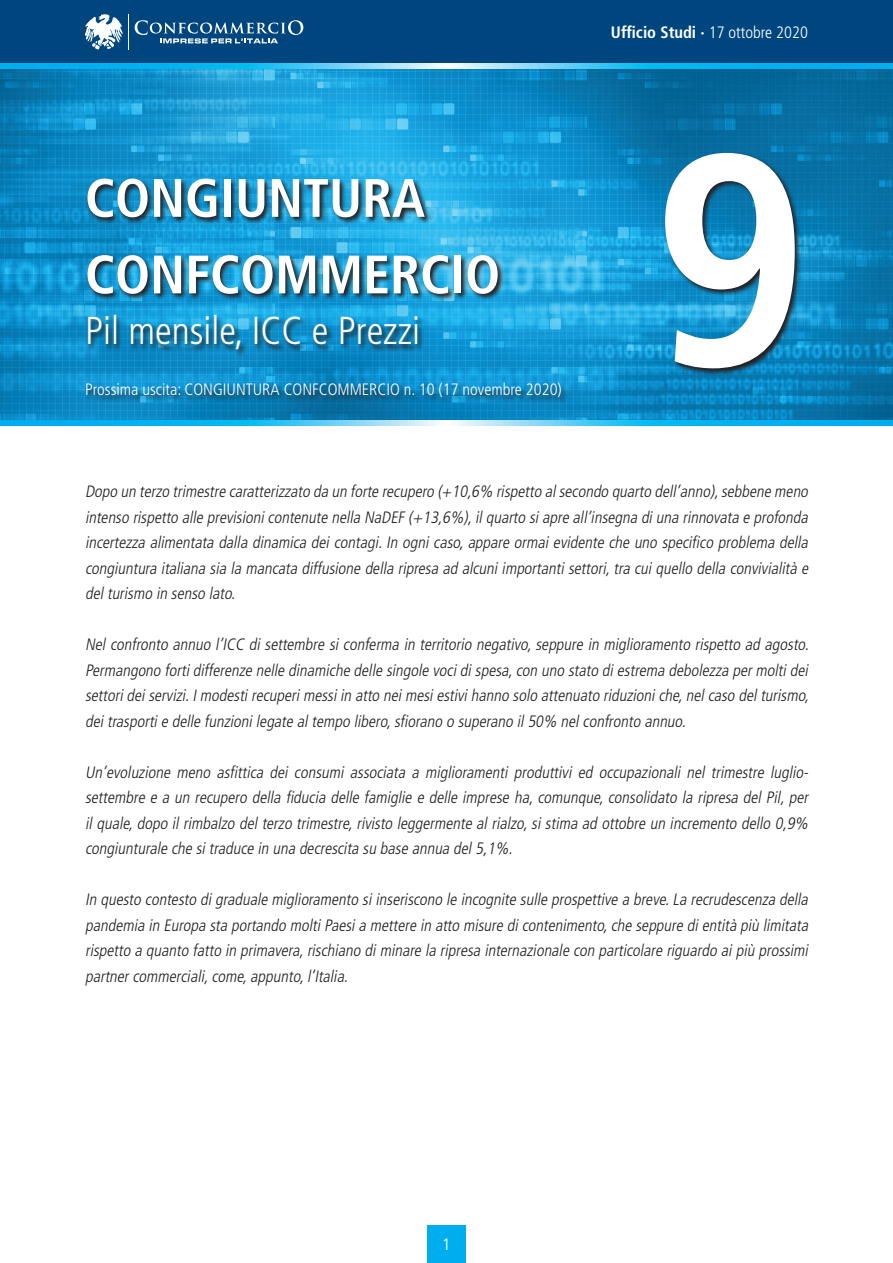
<style>
.page{position:relative;width:893px;height:1263px;background:#fff}
.page>*{position:absolute;margin:0;border:0;box-sizing:border-box;transform-origin:0 0}
.t1{font:700 condensed 300px "Frutiger LT Std";color:#fff}
.t2{font:700 condensed 54px/76.5px "Frutiger LT Std";color:#fff}
.t3{font:300 condensed 39px "Frutiger LT Std";color:#fff}
.t4{font:italic 300 condensed 16.5px/25.5px "Frutiger LT Std";color:#231f20;text-align:justify}
.t5{font:300 condensed 16.5px "Frutiger LT Std";color:#fff}
.t6{font:700 condensed 16.5px "Frutiger LT Std";color:#fff}
.t7{font:300 16.5px "Frutiger LT Std";color:#fff}
.s1{font-weight:300}
</style>
<div class="page">
<img style="left:0;top:68px;width:893px;height:353px">
<svg style="left:85px;top:177px;width:484px;height:228px;background:#1c8cbe"></svg>
<svg style="left:664px;top:151px;width:138px;height:225px;background:#19536f"></svg>
<div style="left:0;top:0;width:893px;height:68px;background:#00467e"></div>
<svg style="left:135px;top:20px;width:168px;height:23px"></svg>
<svg style="left:85px;top:14px;width:44px;height:36px"></svg>
<svg style="left:0;top:64px;width:893px;height:4px;background:#38c2f2"></svg>
<svg style="left:0;top:421px;width:893px;height:4px;background:#38c2f2"></svg>
<div style="left:427px;top:1225px;width:39px;height:38px;background:#00aeef"></div>
<h2 class="t2" style="left:85px;top:160px;width:417px">CONGIUNTURA<br>CONFCOMMERCIO</h2>
<h3 class="t3" style="left:85px;top:309px;width:337px">Pil mensile, ICC e Prezzi</h3>
<p class="t5" style="left:85px;top:380px;width:478px">Prossima uscita: CONGIUNTURA CONFCOMMERCIO n. 10 (17 novembre 2020)</p>
<p class="t6" style="left:611px;top:23px;width:198px">Ufficio Studi · <span class="s1">17 ottobre 2020</span></p>
<h1 class="t1" style="left:652px;top:83px;width:157px">9</h1>
<p class="t4" style="left:85px;top:479px;width:728px">Dopo un terzo trimestre caratterizzato da un forte recupero (+10,6% rispetto alsecondo quarto dell’anno),sebbene meno intenso rispetto alle previsionicontenute nella NaDEF (+13,6%),ilquarto siapre all’insegna diuna rinnovata e profonda incertezza alimentata dalla dinamica dei contagi.In ogni caso,appare ormai evidente che uno specifico problema della congiuntura italiana sia la mancata diffusione della ripresa ad alcuniimportantisettori,tra cuiquello della convivialità e delturismo in senso lato.</p>
<p class="t4" style="left:85px;top:632px;width:728px">Nel confronto annuo l’ICC di settembre si conferma in territorio negativo,seppure in miglioramento rispetto ad agosto.<br>Permangono fortidifferenze nelle dinamiche delle singole vocidispesa,con uno stato diestrema debolezza permoltidei settorideiservizi.Imodestirecuperimessiin atto neimesiestivihanno solo attenuato riduzioniche,nelcaso delturismo, deitrasportie delle funzionilegate altempo libero,sfiorano o superano il50% nelconfronto annuo.</p>
<p class="t4" style="left:85px;top:760px;width:728px">Un’evoluzione meno asfittica dei consumi associata a miglioramenti produttivi ed occupazionali nel trimestre luglio&shy;settembre e a un recupero della fiducia delle famiglie e delle imprese ha, comunque, consolidato la ripresa del Pil, per il quale,dopo il rimbalzo del terzo trimestre,rivisto leggermente al rialzo,si stima ad ottobre un incremento dello 0,9% congiunturale che sitraduce in una decrescita su base annua del5,1%.</p>
<p class="t4" style="left:85px;top:887px;width:728px">In questo contesto digraduale miglioramento siinseriscono le incognite sulle prospettive a breve.La recrudescenza della pandemia in Europa sta portando moltiPaesia mettere in atto misure dicontenimento,che seppure dientità più limitata rispetto a quanto fatto in primavera,rischiano diminare la ripresa internazionale con particolare riguardo aipiù prossimi partnercommerciali,come,appunto,l’Italia.</p>
<p class="t7" style="left:442px;top:1235px;width:11px">1</p>
</div>
